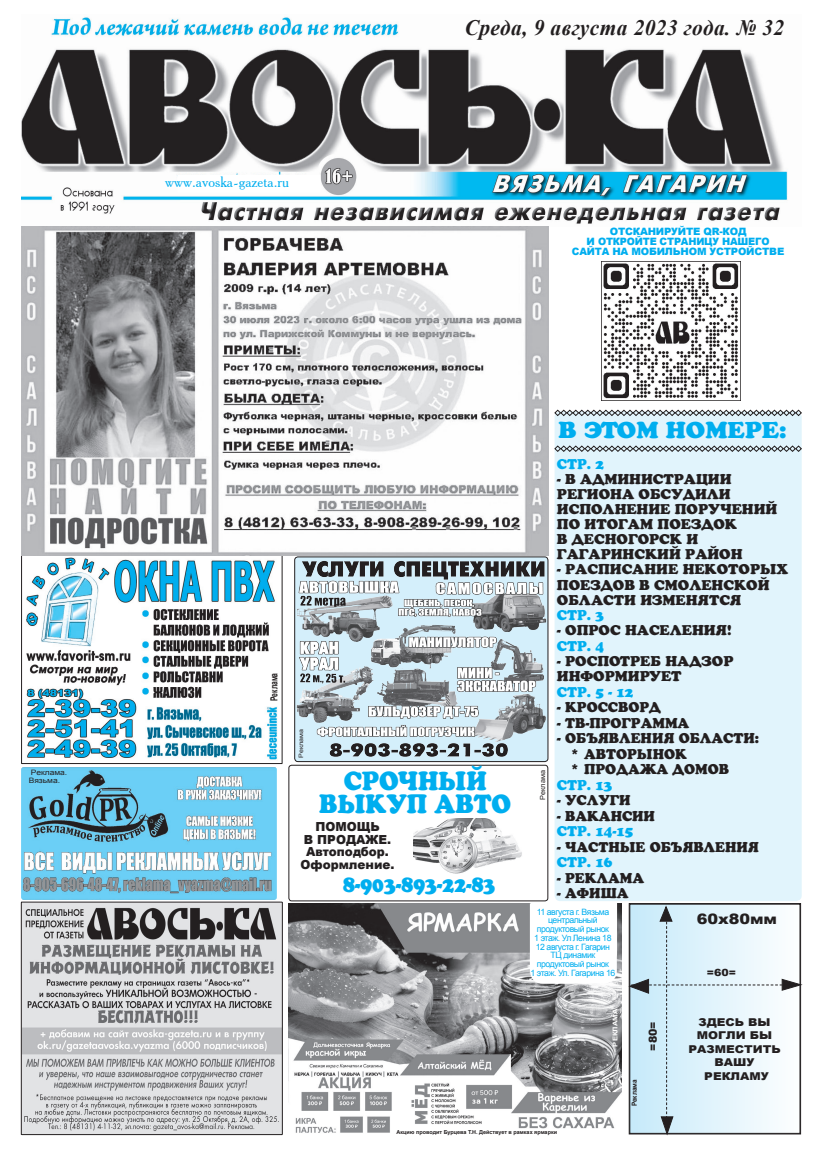
<style>
.page{position:relative;width:823px;height:1163px;background:#fff}
.page>*{position:absolute;margin:0;border:0;box-sizing:border-box;transform-origin:0 0}
.основной{font:26px "AG Crown Style";color:#00aeef;scale:.92 1}
.основной-2{font:22.8px "AG Crown Style";color:#00aeef;scale:1.04 1}
.основной-3{font:22.2px "AG Crown Style";color:#00aeef;scale:.84 1}
.t1{font:italic 700 22px "Times New Roman";letter-spacing:.02em;color:#231f20}
.основной-4{font:15px "Academy";color:#00aeef}
.основной-5{font:900 14.4px "Arial";color:#231f20;scale:1.11 1}
.Заголовок{font:14px/15px "AG Crown Style";color:#231f20;scale:.96 1}
.Основной{font:14px "AG Crown Style";color:#231f20;scale:.96 1}
.Основной-2{font:14px "AG Crown Style";color:#00aeef;scale:.96 1}
.t2{font:italic 700 14px "Arial";color:#231f20}
.t3{font:900 12.5px "Arial";color:#231f20;scale:.96 1}
.основной-6{font:900 11px "Arial";color:#231f20}
.основной-7{font:900 10.8px "Arial";color:#231f20;scale:1.11 1}
.t4{font:900 10.1px "Arial";letter-spacing:-.02em;color:#00aeef}
.основной-8{font:900 9.9px "Arial";color:#231f20;scale:1.11 1}
.основной-9{font:700 9.7px "Arial";color:#231f20;scale:.69 1}
.основной-10{font:8.7px/8.7px "Arial";letter-spacing:-.05em;color:#00aeef;text-align:center}
.основной-11{font:7.4px "Arial";color:#231f20;scale:1.14 1}
.основной-12{font:7px "Arial";color:#231f20;scale:1.04 1}
.основной-13{font:700 7px "Arial";color:#231f20;scale:.91 1}
.t5{font:700 6.5px "Arial";color:#fff;scale:1.17 1}
.основной-14{font:6.1px "Arial";color:#231f20;scale:1.16 1}
.основной-15{font:700 5.4px "Arial";color:#231f20}
</style>
<div class="page">
<img style="left:21px;top:17px;width:767px;height:207px">
<div style="left:177px;top:174px;width:143px;height:18px;background:#fff"></div>
<img style="left:601px;top:262px;width:138px;height:138px">
<div style="left:554px;top:411px;width:247px;height:490px;background:#e1f4fc;border-radius:6px"></div>
<svg style="left:554px;top:445px;width:247px;height:7px"></svg>
<svg style="left:554px;top:409px;width:247px;height:7px"></svg>
<div style="left:294px;top:556px;width:253px;height:205px;border:1px solid #231f20;border-radius:3px"></div>
<img style="left:295px;top:560px;width:253px;height:198px">
<img style="left:23px;top:903px;width:257px;height:229px">
<div style="left:21px;top:901px;width:261px;height:233px;border:1px solid #231f20"></div>
<div style="left:288px;top:764px;width:259px;height:137px;border:1px solid #231f20;border-radius:3px"></div>
<img style="left:413px;top:818px;width:109px;height:56px">
<img style="left:21px;top:767px;width:255px;height:132px">
<img style="left:26px;top:557px;width:251px;height:203px">
<div style="left:21px;top:554px;width:261px;height:209px;border:1px solid #231f20"></div>
<img style="left:21px;top:226px;width:527px;height:330px">
<img style="left:288px;top:903px;width:332px;height:230px">
<svg style="left:529px;top:903px;width:87px;height:80px"></svg>
<svg style="left:628px;top:906px;width:172px;height:228px"></svg>
<p class="основной-11" style="left:31px;top:767px;width:34px">Реклама.</p>
<p class="основной-11" style="left:29px;top:775px;width:29px">Вязьма.</p>
<p class="основной-4" style="left:165px;top:173px;width:125px">www.avoska-gаzeta.ru</p>
<p class="t1" style="left:464px;top:12px;width:321px">Среда, 9 августа 2023 года. № 32</p>
<p class="t2" style="left:518px;top:20px;width:213px">Среда, 9 августа 2023 г. № 32</p>
<p class="t4" style="left:609px;top:224px;width:138px">ОТСКАНИРУЙТЕ QR-КОД</p>
<p class="t4" style="left:586px;top:234px;width:184px">И ОТКРОЙТЕ СТРАНИЦУ НАШЕГО</p>
<p class="t4" style="left:571px;top:244px;width:214px">САЙТА НА МОБИЛЬНОМ УСТРОЙСТВЕ</p>
<p class="основной-9" style="left:267px;top:700px;width:42px;rotate:-90deg">Реклама</p>
<p class="основной-14" style="left:297px;top:757px;width:26px;rotate:-90deg">Реклама</p>
<p class="основной" style="left:343px;top:765px;width:157px">СРОЧНЫЙ</p>
<p class="основной" style="left:319px;top:788px;width:210px">ВЫКУП АВТО</p>
<p class="t3" style="left:315px;top:817px;width:68px">ПОМОЩЬ</p>
<p class="t3" style="left:304px;top:829px;width:92px">В ПРОДАЖЕ.</p>
<p class="t3" style="left:306px;top:842px;width:88px">Автоподбор.</p>
<p class="t3" style="left:300px;top:854px;width:99px">Оформление.</p>
<p class="основной-3" style="left:343px;top:870px;width:183px">8-903-893-22-83</p>
<p class="основной-12" style="left:537px;top:799px;width:30px;rotate:-90deg">Реклама</p>
<p class="основной-2" style="left:558px;top:416px;width:220px">В ЭТОМ НОМЕРЕ:</p>
<p class="Основной-2" style="left:556px;top:455px;width:50px">СТР. 2</p>
<p class="Заголовок" style="left:556px;top:471px;width:231px">- В АДМИНИСТРАЦИИ<br>РЕГИОНА ОБСУДИЛИ<br>ИСПОЛНЕНИЕ ПОРУЧЕНИЙ<br>ПО ИТОГАМ ПОЕЗДОК<br>В ДЕСНОГОРСК И<br>ГАГАРИНСКИЙ РАЙОН</p>
<p class="Заголовок" style="left:556px;top:561px;width:242px">- РАСПИСАНИЕ НЕКОТОРЫХ<br>ПОЕЗДОВ В СМОЛЕНСКОЙ<br>ОБЛАСТИ ИЗМЕНЯТСЯ</p>
<p class="Основной-2" style="left:556px;top:606px;width:50px">СТР. 3</p>
<p class="Заголовок" style="left:556px;top:622px;width:183px">- ОПРОС НАСЕЛЕНИЯ!</p>
<p class="Основной-2" style="left:556px;top:637px;width:50px">СТР. 4</p>
<p class="Заголовок" style="left:556px;top:652px;width:185px;line-height:15.5px">- РОСПОТРЕБ НАДЗОР<br>ИНФОРМИРУЕТ</p>
<p class="Основной-2" style="left:556px;top:683px;width:81px">СТР. 5 - 12</p>
<p class="Заголовок" style="left:556px;top:699px;width:110px">- КРОССВОРД</p>
<p class="Заголовок" style="left:556px;top:714px;width:139px">- ТВ-ПРОГРАММА</p>
<p class="Основной" style="left:556px;top:729px;width:212px">- ОБЪЯВЛЕНИЯ ОБЛАСТИ:</p>
<p class="Основной" style="left:569px;top:745px;width:123px">* АВТОРЫНОК</p>
<p class="Заголовок" style="left:569px;top:761px;width:167px">* ПРОДАЖА ДОМОВ</p>
<p class="Основной-2" style="left:556px;top:776px;width:59px">СТР. 13</p>
<p class="Основной" style="left:556px;top:791px;width:78px">- УСЛУГИ</p>
<p class="Основной" style="left:556px;top:807px;width:104px">- ВАКАНСИИ</p>
<p class="Основной-2" style="left:556px;top:822px;width:81px">СТР. 14-15</p>
<p class="Заголовок" style="left:556px;top:838px;width:212px">- ЧАСТНЫЕ ОБЪЯВЛЕНИЯ</p>
<p class="Основной-2" style="left:556px;top:853px;width:59px">СТР. 16</p>
<p class="Заголовок" style="left:556px;top:869px;width:92px">- РЕКЛАМА</p>
<p class="Заголовок" style="left:556px;top:885px;width:76px">- АФИША</p>
<p class="основной-10" style="left:536px;top:907px;width:74px">11 августа г. Вязьма центральный продуктовый рынок</p>
<p class="основной-10" style="left:534px;top:933px;width:79px">1 этаж. Ул Ленина 18</p>
<p class="основной-10" style="left:535px;top:942px;width:76px">12 августа г. Гагарин<br>ТЦ динамик продуктовый рынок</p>
<p class="основной-10" style="left:530px;top:968px;width:86px">1 этаж. Ул. Гагарина 16</p>
<p class="t5" style="left:610px;top:1046px;width:34px;rotate:-90deg">РЕКЛАМА</p>
<p class="основной-5" style="left:696px;top:908px;width:74px">60х80мм</p>
<p class="основной-8" style="left:706px;top:965px;width:28px">=60=</p>
<p class="основной-13" style="left:629px;top:1106px;width:31px;rotate:-90deg">Реклама</p>
<p class="основной-6" style="left:644px;top:1050px;width:31px;rotate:-90deg">=80=</p>
<p class="основной-7" style="left:698px;top:1014px;width:66px">ЗДЕСЬ ВЫ</p>
<p class="основной-7" style="left:696px;top:1027px;width:69px">МОГЛИ БЫ</p>
<p class="основной-7" style="left:688px;top:1040px;width:85px">РАЗМЕСТИТЬ</p>
<p class="основной-7" style="left:714px;top:1054px;width:38px">ВАШУ</p>
<p class="основной-7" style="left:704px;top:1067px;width:60px">РЕКЛАМУ</p>
<p class="основной-15" style="left:396px;top:1128px;width:162px">Акцию проводит Бурцева Т.Н. Действует в рамках ярмарки</p>
</div>
